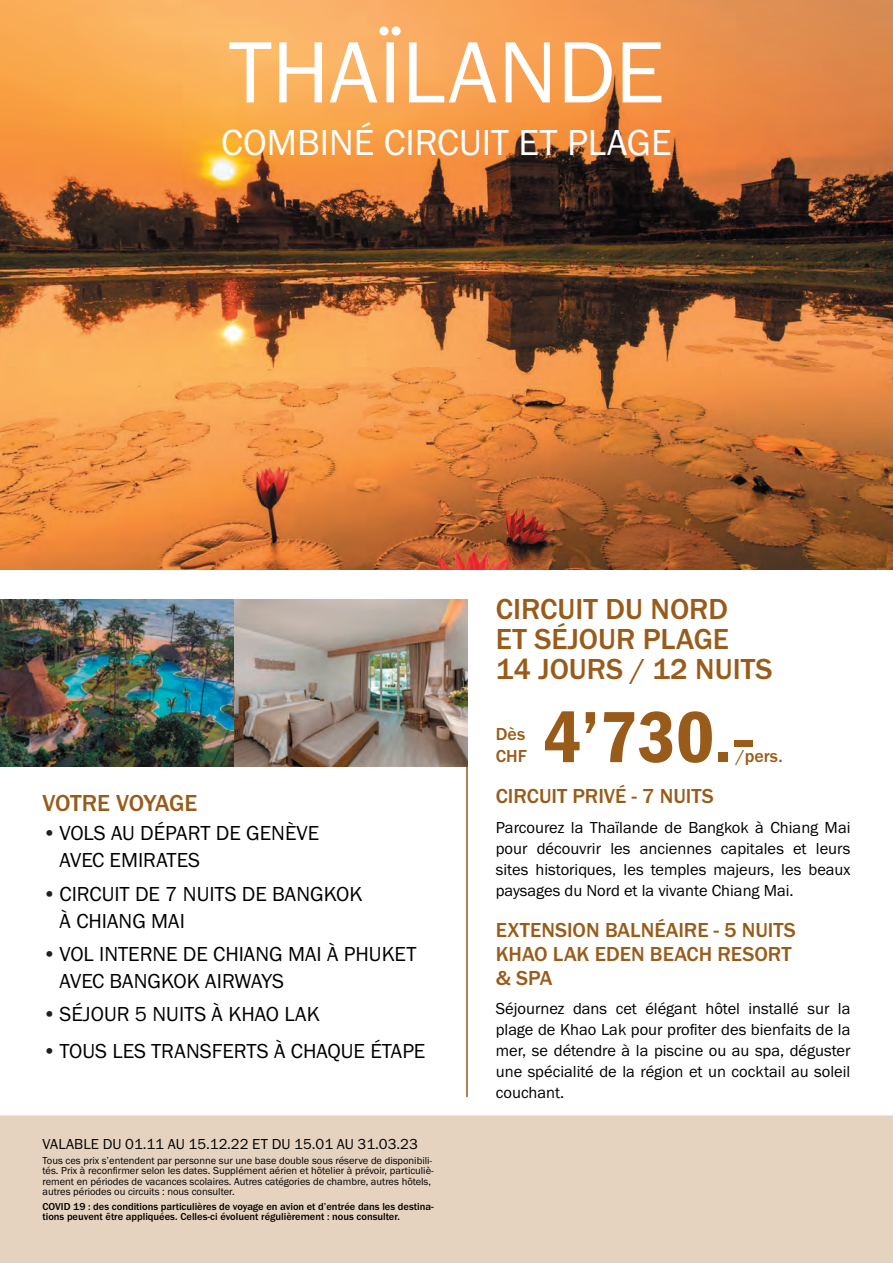
<style>
.page{position:relative;width:893px;height:1263px;background:#fff}
.page>*{position:absolute;margin:0;border:0;box-sizing:border-box;transform-origin:0 0}
.t1{font:90px "Franklin Gothic URW Boo";color:#fff}
.t2{font:75px "Franklin Gothic URW Con Dem";color:#995b19}
.t3{font:37.5px "Franklin Gothic URW Boo";color:#fff}
.t4{font:500 30px/30px "Franklin Gothic URW";color:#995b19}
.t5{font:500 24px "Franklin Gothic URW";letter-spacing:-.015em;color:#995b19}
.t6{font:21px/27px "Franklin Gothic URW Boo";color:#000}
.t7{font:500 21px/24px "Franklin Gothic URW";color:#995b19}
.t8{font:500 18px/22.5px "Franklin Gothic URW";color:#995b19}
.t9{font:16.5px/21px "Franklin Gothic URW Boo";color:#000;text-align:justify}
.t10{font:15px "Franklin Gothic URW Boo";color:#000}
.t11{font:10.5px/10.5px "Franklin Gothic URW Boo";color:#000}
.t12{font:500 10.5px/10.5px "Franklin Gothic URW";color:#000}
.s1{color:#231f20}
.s2{font-family:"Franklin Gothic URW";font-weight:500}
</style>
<div class="page">
<img style="left:0;top:0;width:893px;height:570px">
<div style="left:0;top:1115px;width:893px;height:148px;background:#e5d2bf"></div>
<img style="left:0;top:599px;width:468px;height:168px">
<hr style="left:466px;top:767px;width:2px;height:330px;background:#995b19">
<h1 class="t1" style="left:228px;top:17px;width:437px">THAÏLANDE</h1>
<h3 class="t3" style="left:221px;top:119px;width:452px">COMBINÉ CIRCUIT ET PLAGE</h3>
<h3 class="t4" style="left:496px;top:594px;width:278px">CIRCUIT DU NORD<br>ET SÉJOUR PLAGE<br>14 JOURS / 12 NUITS</h3>
<h3 class="t5" style="left:43px;top:788px;width:156px">VOTRE VOYAGE</h3>
<p class="t6" style="left:60px;top:819px;width:261px;text-indent:-17px"><span class="s1">•</span>VOLS AU DÉPART DE GENÈVE<br>AVEC EMIRATES</p>
<p class="t6" style="left:60px;top:880px;width:305px;text-indent:-17px"><span class="s1">•</span>CIRCUIT DE 7 NUITS DE BANGKOK<br>À CHIANG MAI</p>
<p class="t6" style="left:60px;top:940px;width:359px;text-indent:-17px"><span class="s1">•</span>VOL INTERNE DE CHIANG MAI À PHUKET<br>AVEC BANGKOK AIRWAYS</p>
<p class="t6" style="left:43px;top:1000px;width:279px"><span class="s1">•</span>SÉJOUR 5 NUITS À KHAO LAK</p>
<p class="t6" style="left:43px;top:1037px;width:384px"><span class="s1">•</span>TOUS LES TRANSFERTS À CHAQUE ÉTAPE</p>
<p class="t10" style="left:43px;top:1135px;width:377px">VALABLE DU 01.11 AU 15.12.22 ET DU 15.01 AU 31.03.23</p>
<p class="t11" style="left:43px;top:1155px;width:393px">Tous ces prix s’entendent par personne sur une base double sous réserve de disponibili&shy;tés. Prix à reconfirmer selon les dates. Supplément aérien et hôtelier à prévoir, particuliè&shy;rement en périodes de vacances scolaires. Autres catégories de chambre, autres hôtels, autres périodes ou circuits : nous consulter.</p>
<p class="t12" style="left:43px;top:1201px;width:393px">COVID 19 : des conditions particulières de voyage en avion et d’entrée dans les destina&shy;tions peuvent être appliquées. Celles-ci évoluent régulièrement : nous consulter.</p>
<p class="t8" style="left:496px;top:722px;width:33px">Dès<br>CHF</p>
<h2 class="t2" style="left:543px;top:687px;width:211px">4’730<span class="s2">.-</span></h2>
<p class="t8" style="left:736px;top:744px;width:48px">/pers.</p>
<p class="t7" style="left:496px;top:784px;width:219px">CIRCUIT PRIVÉ - 7 NUITS</p>
<p class="t9" style="left:496px;top:816px;width:356px">Parcourez la Thaïlande de Bangkok à Chiang Mai pour découvrir les anciennes capitales et leurs sites historiques, les temples majeurs, les beaux paysages du Nord et la vivante Chiang Mai.</p>
<p class="t7" style="left:496px;top:917px;width:302px">EXTENSION BALNÉAIRE - 5 NUITS<br>KHAO LAK EDEN BEACH RESORT &amp; SPA</p>
<p class="t9" style="left:496px;top:998px;width:356px">Séjournez dans cet élégant hôtel installé sur la plage de Khao Lak pour profiter des bienfaits de la mer, se détendre à la piscine ou au spa, déguster une spécialité de la région et un cocktail au soleil couchant.</p>
</div>
